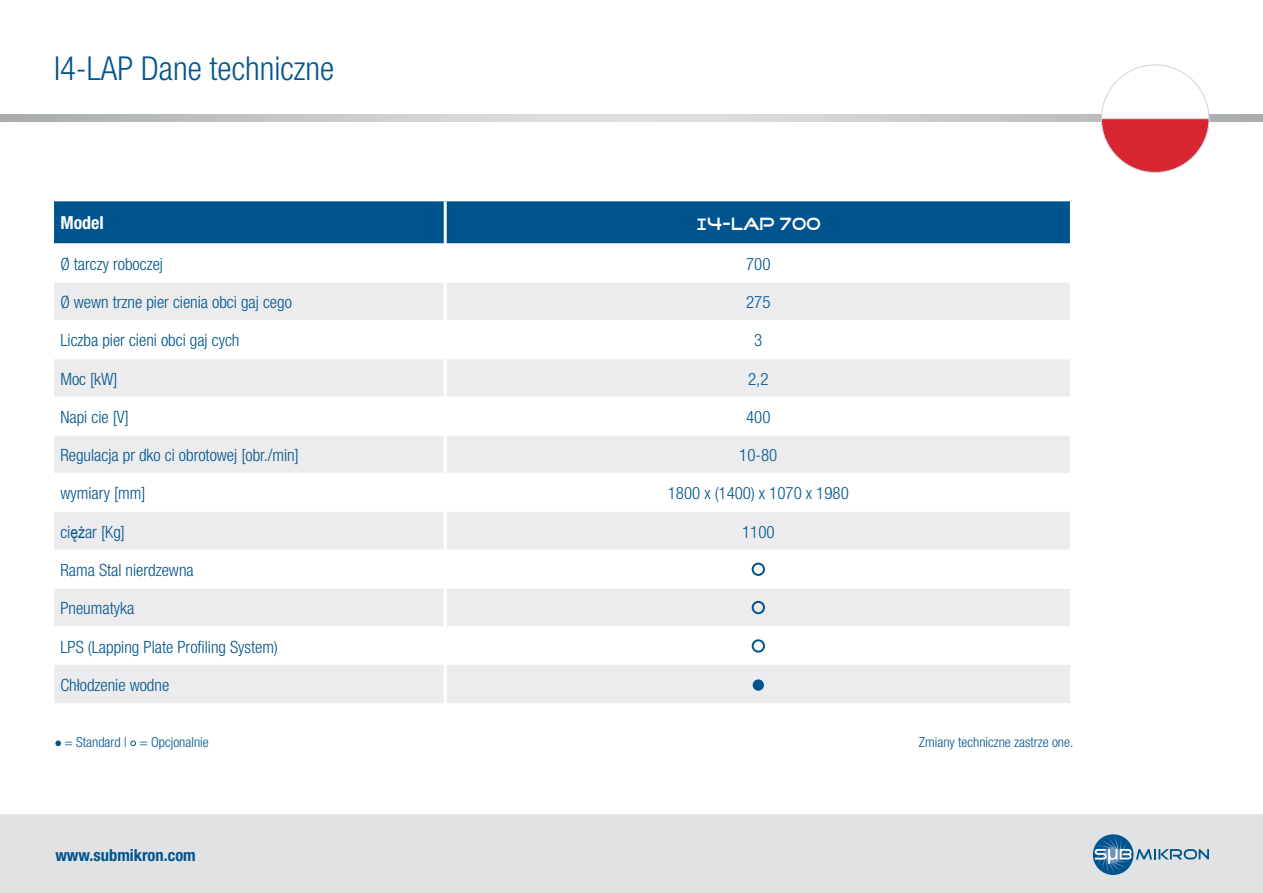
<style>
.page{position:relative;width:1263px;height:893px;background:#fff}
.page>*{position:absolute;margin:0;border:0;box-sizing:border-box;transform-origin:0 0}
.t1{font:300 condensed 33px "Helvetica Neue";color:#00548e}
.t2{font:18px "Good Times";letter-spacing:-.01em;color:#fff}
.t3{font:700 condensed 18px "Helvetica Neue";color:#fff}
.t4{font:300 condensed 16.95px "Helvetica Neue";color:#00548e}
.t5{font:700 condensed 16.5px "Helvetica Neue";color:#00548e}
.t6{font:300 condensed 13.95px "Helvetica Neue";color:#00548e}
.s1{font-family:"Courier";font-weight:700;font-size:19.95px}
.s2{font-family:"Arial Narrow";font-weight:400;font-stretch:normal}
</style>
<div class="page">
<div style="left:54px;top:201px;width:1016px;height:42px;background:#00548e"></div>
<svg style="left:54px;top:283px;width:1016px;height:420px;fill:#ececee"></svg>
<svg style="left:54px;top:320px;width:1016px;height:1px"></svg>
<svg style="left:54px;top:358px;width:1016px;height:1px"></svg>
<hr style="left:54px;top:397px;width:390px;height:1px;background:#fff">
<hr style="left:447px;top:397px;width:623px;height:1px;background:#fff">
<hr style="left:54px;top:435px;width:390px;height:1px;background:#fff">
<hr style="left:447px;top:435px;width:623px;height:1px;background:#fff">
<hr style="left:54px;top:473px;width:390px;height:1px;background:#fff">
<hr style="left:447px;top:473px;width:623px;height:1px;background:#fff">
<hr style="left:54px;top:511px;width:390px;height:1px;background:#fff">
<hr style="left:447px;top:511px;width:623px;height:1px;background:#fff">
<hr style="left:54px;top:550px;width:390px;height:1px;background:#fff">
<hr style="left:447px;top:550px;width:623px;height:1px;background:#fff">
<hr style="left:54px;top:588px;width:390px;height:1px;background:#fff">
<hr style="left:447px;top:588px;width:623px;height:1px;background:#fff">
<hr style="left:54px;top:626px;width:390px;height:1px;background:#fff">
<hr style="left:447px;top:626px;width:623px;height:1px;background:#fff">
<hr style="left:444px;top:201px;width:3px;height:43px;background:#fff">
<hr style="left:444px;top:282px;width:3px;height:38px;background:#fff">
<hr style="left:444px;top:320px;width:3px;height:39px;background:#fff">
<hr style="left:444px;top:359px;width:3px;height:38px;background:#fff">
<hr style="left:444px;top:397px;width:3px;height:38px;background:#fff">
<hr style="left:444px;top:435px;width:3px;height:38px;background:#fff">
<hr style="left:444px;top:473px;width:3px;height:39px;background:#fff">
<hr style="left:444px;top:512px;width:3px;height:38px;background:#fff">
<hr style="left:444px;top:550px;width:3px;height:38px;background:#fff">
<hr style="left:444px;top:588px;width:3px;height:39px;background:#fff">
<hr style="left:444px;top:627px;width:3px;height:38px;background:#fff">
<hr style="left:444px;top:665px;width:3px;height:38px;background:#fff">
<div style="left:752px;top:563px;width:13px;height:13px;border:2px solid #00548e;border-radius:50%"></div>
<div style="left:752px;top:601px;width:13px;height:13px;border:2px solid #00548e;border-radius:50%"></div>
<div style="left:752px;top:639px;width:13px;height:14px;border:2px solid #00548e;border-radius:50%"></div>
<div style="left:753px;top:679px;width:11px;height:12px;background:#00548e;border-radius:50%"></div>
<svg style="left:55px;top:740px;width:6px;height:6px"></svg>
<svg style="left:130px;top:740px;width:6px;height:6px"></svg>
<div style="left:0;top:815px;width:1263px;height:78px;background:#e1e2e4"></div>
<svg style="left:1093px;top:835px;width:116px;height:40px"></svg>
<svg style="left:1101px;top:64px;width:109px;height:109px"></svg>
<h1 class="t1" style="left:54px;top:50px;width:282px">I4-LAP Dane techniczne</h1>
<p class="t3" style="left:60px;top:212px;width:45px">Model</p>
<p class="t2" style="left:696px;top:215px;width:127px"><span class="s1">I</span>4-LAP 700</p>
<p class="t4" style="left:60px;top:254px;width:104px">Ø tarczy roboczej</p>
<p class="t4" style="left:746px;top:254px;width:26px">700</p>
<p class="t4" style="left:60px;top:292px;width:233px">Ø wewnętrzne pier cienia obci gaj cego</p>
<p class="t4" style="left:746px;top:292px;width:26px">275</p>
<p class="t4" style="left:60px;top:331px;width:181px">Liczba pier cieni obci gaj cych</p>
<p class="t4" style="left:754px;top:331px;width:10px">3</p>
<p class="t4" style="left:60px;top:369px;width:59px">Moc [kW]</p>
<p class="t4" style="left:748px;top:369px;width:22px">2,2</p>
<p class="t4" style="left:60px;top:407px;width:70px">Napięcie [V]</p>
<p class="t4" style="left:746px;top:407px;width:26px">400</p>
<p class="t4" style="left:60px;top:445px;width:240px">Regulacja prędko ci obrotowej [obr./min]</p>
<p class="t4" style="left:739px;top:445px;width:40px">10-80</p>
<p class="t4" style="left:60px;top:484px;width:87px">wymiary [mm]</p>
<p class="t4" style="left:668px;top:484px;width:183px">1800 x (1400) x 1070 x 1980</p>
<p class="t4" style="left:60px;top:522px;width:66px">ci<span class="s2">ęż</span>ar [Kg]</p>
<p class="t4" style="left:742px;top:522px;width:34px">1100</p>
<p class="t4" style="left:60px;top:560px;width:135px">Rama Stal nierdzewna</p>
<p class="t4" style="left:60px;top:598px;width:75px">Pneumatyka</p>
<p class="t4" style="left:60px;top:637px;width:219px">LPS (Lapping Plate Profiling System)</p>
<p class="t4" style="left:60px;top:675px;width:110px">Chłodzenie wodne</p>
<p class="t6" style="left:64px;top:734px;width:146px">= Standard | = Opcjonalnie</p>
<p class="t6" style="left:919px;top:734px;width:156px">Zmiany techniczne zastrze one.</p>
<p class="t5" style="left:55px;top:845px;width:142px">www.submikron.com</p>
</div>
